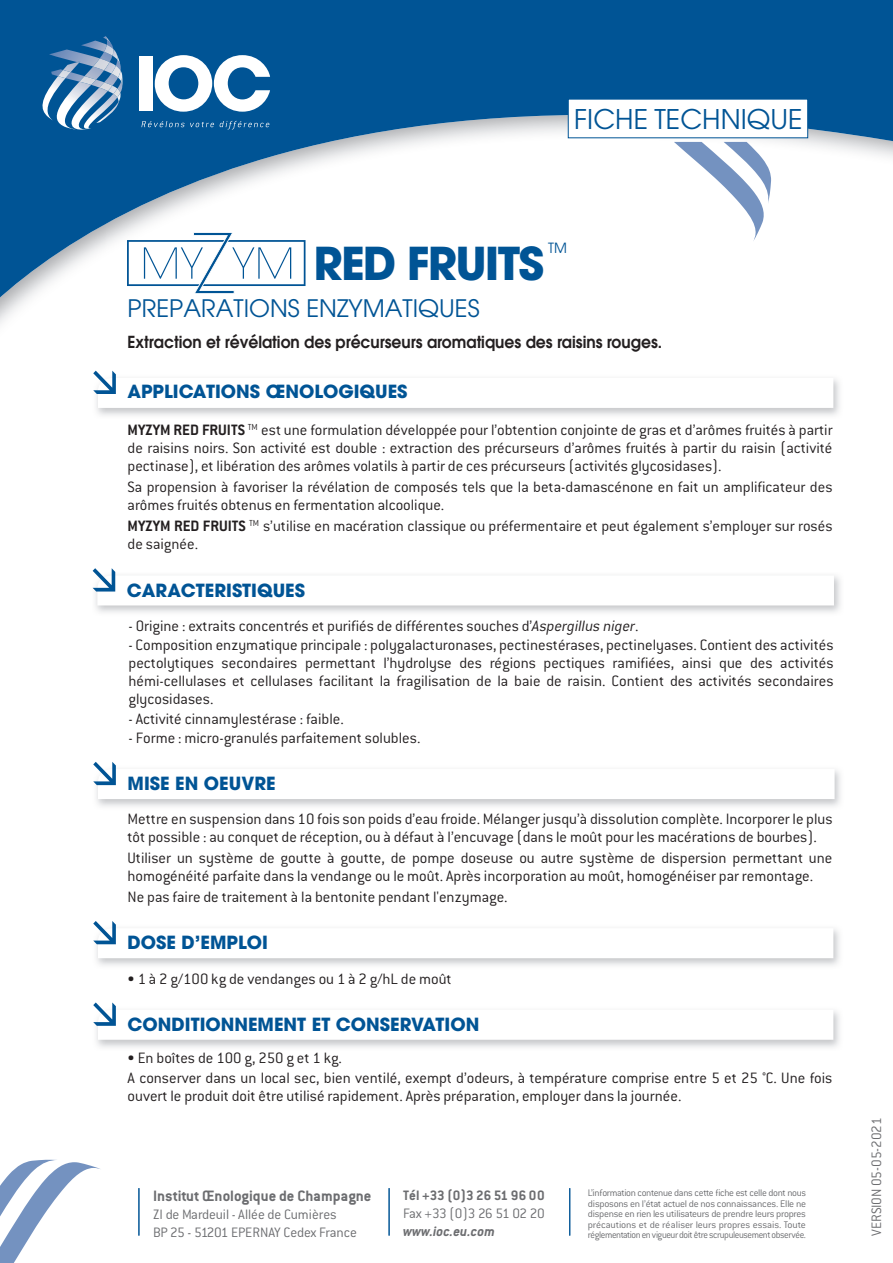
<style>
.page{position:relative;width:893px;height:1263px;background:#fff}
.page>*{position:absolute;margin:0;border:0;box-sizing:border-box;transform-origin:0 0}
.t1{font:700 45px "Avant Garde LT";letter-spacing:-.04em;color:#005495}
.t2{font:27px "Avant Garde LT";color:#005495}
.t3{font:24px "Avant Garde LT";color:#005495}
.t4{font:700 18px "Avant Garde LT";color:#005495}
.t5{font:300 16.5px/18px "Conduit ITC";color:#231f20}
.t6{font:600 16.5px "Avant Garde LT";color:#231f20;scale:.94 1}
.t7{font:700 16.5px "Conduit ITC";color:#6c6d70}
.t8{font:300 15px/18px "Conduit ITC";letter-spacing:-.01em;color:#6c6d70}
.t9{font:700 15px "Conduit ITC";color:#6c6d70}
.t10{font:300 15px "Conduit ITC";letter-spacing:-.03em;color:#6c6d70}
.t11{font:italic 700 15px "Conduit ITC";color:#6c6d70}
.t12{font:13.95px "Avant Garde LT";color:#005495}
.t13{font:300 10.5px/10.5px "Conduit ITC";letter-spacing:-.035em;color:#6c6d70;text-align:justify}
.s1{font-weight:700}
.s2{font-style:italic}
</style>
<div class="page">
<svg style="left:0;top:0;width:893px;height:324px"></svg>
<img style="left:49px;top:49px;width:6px;height:13px">
<img style="left:121px;top:75px;width:2px;height:54px">
<img style="left:113px;top:105px;width:8px;height:25px">
<img style="left:55px;top:36px;width:58px;height:94px">
<img style="left:93px;top:58px;width:6px;height:12px">
<img style="left:79px;top:76px;width:17px;height:9px">
<svg style="left:99px;top:36px;width:23px;height:69px;background:#6c95bb"></svg>
<img style="left:39px;top:62px;width:40px;height:59px">
<svg style="left:58px;top:70px;width:13px;height:8px"></svg>
<svg style="left:141px;top:121px;width:73px;height:6px"></svg>
<svg style="left:220px;top:121px;width:49px;height:8px"></svg>
<div style="left:139px;top:56px;width:14px;height:55px;background:#fff"></div>
<svg style="left:155px;top:55px;width:115px;height:57px"></svg>
<img style="left:674px;top:142px;width:92px;height:100px">
<img style="left:724px;top:142px;width:47px;height:62px">
<svg style="left:567px;top:98px;width:241px;height:41px"></svg>
<svg style="left:0;top:1160px;width:100px;height:103px"></svg>
<hr style="left:139px;top:1188px;width:1px;height:47px;background:#005495">
<hr style="left:389px;top:1188px;width:1px;height:47px;background:#005495">
<hr style="left:569px;top:1188px;width:1px;height:47px;background:#005495">
<svg style="left:93px;top:371px;width:740px;height:37px"></svg>
<svg style="left:93px;top:762px;width:742px;height:37px"></svg>
<svg style="left:93px;top:921px;width:740px;height:37px"></svg>
<svg style="left:93px;top:1002px;width:740px;height:38px"></svg>
<svg style="left:93px;top:568px;width:741px;height:37px"></svg>
<svg style="left:127px;top:232px;width:179px;height:62px"></svg>
<h2 class="t2" style="left:574px;top:103px;width:230px">FICHE TECHNIQUE</h2>
<p class="t12" style="left:548px;top:240px;width:20px">TM</p>
<h1 class="t1" style="left:314px;top:234px;width:232px">RED FRUITS</h1>
<h3 class="t3" style="left:128px;top:294px;width:354px">PREPARATIONS ENZYMATIQUES</h3>
<p class="t6" style="left:128px;top:331px;width:570px">Extraction et révélation des précurseurs aromatiques des raisins rouges.</p>
<p class="t4" style="left:128px;top:380px;width:281px">APPLICATIONS ŒNOLOGIQUES</p>
<p class="t5" style="left:128px;top:421px;width:707px;text-align:justify"><span class="s1">MYZYM RED FRUITS</span> <sup>TM</sup> est une formulation développée pour l’obtention conjointe de gras et d’arômes fruités à partir de raisins noirs. Son activité est double : extraction des précurseurs d’arômes fruités à partir du raisin (activité pectinase), et libération des arômes volatils à partir de ces précurseurs (activités glycosidases).</p>
<p class="t5" style="left:128px;top:478px;width:706px">Sa propension à favoriser la révélation de composés tels que la beta-damascénone en fait un amplificateur des arômes fruités obtenus en fermentation alcoolique.</p>
<p class="t5" style="left:128px;top:517px;width:706px"><span class="s1">MYZYM RED FRUITS</span> <sup>TM</sup> s’utilise en macération classique ou préfermentaire et peut également s’employer sur rosés de saignée.</p>
<p class="t4" style="left:127px;top:578px;width:180px">CARACTERISTIQUES</p>
<p class="t5" style="left:129px;top:616px;width:512px">- Origine : extraits concentrés et purifiés de différentes souches d’<span class="s2">Aspergillus niger</span>.</p>
<p class="t5" style="left:129px;top:636px;width:707px;text-align:justify">- Composition enzymatique principale : polygalacturonases, pectinestérases, pectinelyases. Contient des activités pectolytiques secondaires permettant l’hydrolyse des régions pectiques ramifiées, ainsi que des activités hémi-cellulases et cellulases facilitant la fragilisation de la baie de raisin. Contient des activités secondaires glycosidases.</p>
<p class="t5" style="left:129px;top:709px;width:217px">- Activité cinnamylestérase : faible.</p>
<p class="t5" style="left:129px;top:729px;width:293px">- Forme : micro-granulés parfaitement solubles.</p>
<p class="t4" style="left:128px;top:772px;width:150px">MISE EN OEUVRE</p>
<p class="t5" style="left:128px;top:810px;width:706px">Mettre en suspension dans 10 fois son poids d’eau froide. Mélanger jusqu’à dissolution complète. Incorporer le plus tôt possible : au conquet de réception, ou à défaut à l’encuvage (dans le moût pour les macérations de bourbes).</p>
<p class="t5" style="left:128px;top:849px;width:706px">Utiliser un système de goutte à goutte, de pompe doseuse ou autre système de dispersion permettant une homogénéité parfaite dans la vendange ou le moût. Après incorporation au moût, homogénéiser par remontage.</p>
<p class="t5" style="left:128px;top:888px;width:382px">Ne pas faire de traitement à la bentonite pendant l'enzymage.</p>
<p class="t4" style="left:128px;top:931px;width:142px">DOSE D’EMPLOI</p>
<p class="t5" style="left:128px;top:969px;width:326px">• 1 à 2 g/100 kg de vendanges ou 1 à 2 g/hL de moût</p>
<p class="t4" style="left:128px;top:1012px;width:353px">CONDITIONNEMENT ET CONSERVATION</p>
<p class="t5" style="left:128px;top:1048px;width:706px;line-height:19.5px">• En boîtes de 100 g, 250 g et 1 kg.<br>A conserver dans un local sec, bien ventilé, exempt d’odeurs, à température comprise entre 5 et 25 °C. Une fois</p>
<p class="t5" style="left:128px;top:1086px;width:555px">ouvert le produit doit être utilisé rapidement. Après préparation, employer dans la journée.</p>
<p class="t7" style="left:153px;top:1186px;width:220px">Institut Œnologique de Champagne</p>
<p class="t8" style="left:153px;top:1205px;width:205px">ZI de Mardeuil - Allée de Cumières<br>BP 25 - 51201 EPERNAY Cedex France</p>
<p class="t9" style="left:403px;top:1186px;width:143px">Tél +33 (0)3 26 51 96 00</p>
<p class="t10" style="left:403px;top:1205px;width:143px">Fax +33 (0)3 26 51 02 20</p>
<p class="t11" style="left:403px;top:1222px;width:93px">www.ioc.eu.com</p>
<p class="t13" style="left:588px;top:1188px;width:220px">L’information contenue dans cette fiche est celle dont nous disposons en l’état actuel de nos connaissances. Elle ne dispense en rien les utilisateurs de prendre leurs propres précautions et de réaliser leurs propres essais. Toute réglementationenvigueurdoitêtrescrupuleusementobservée.</p>
<p class="t8" style="left:867px;top:1235px;width:120px;rotate:-90deg">VERSION 05-05-2021</p>
</div>
